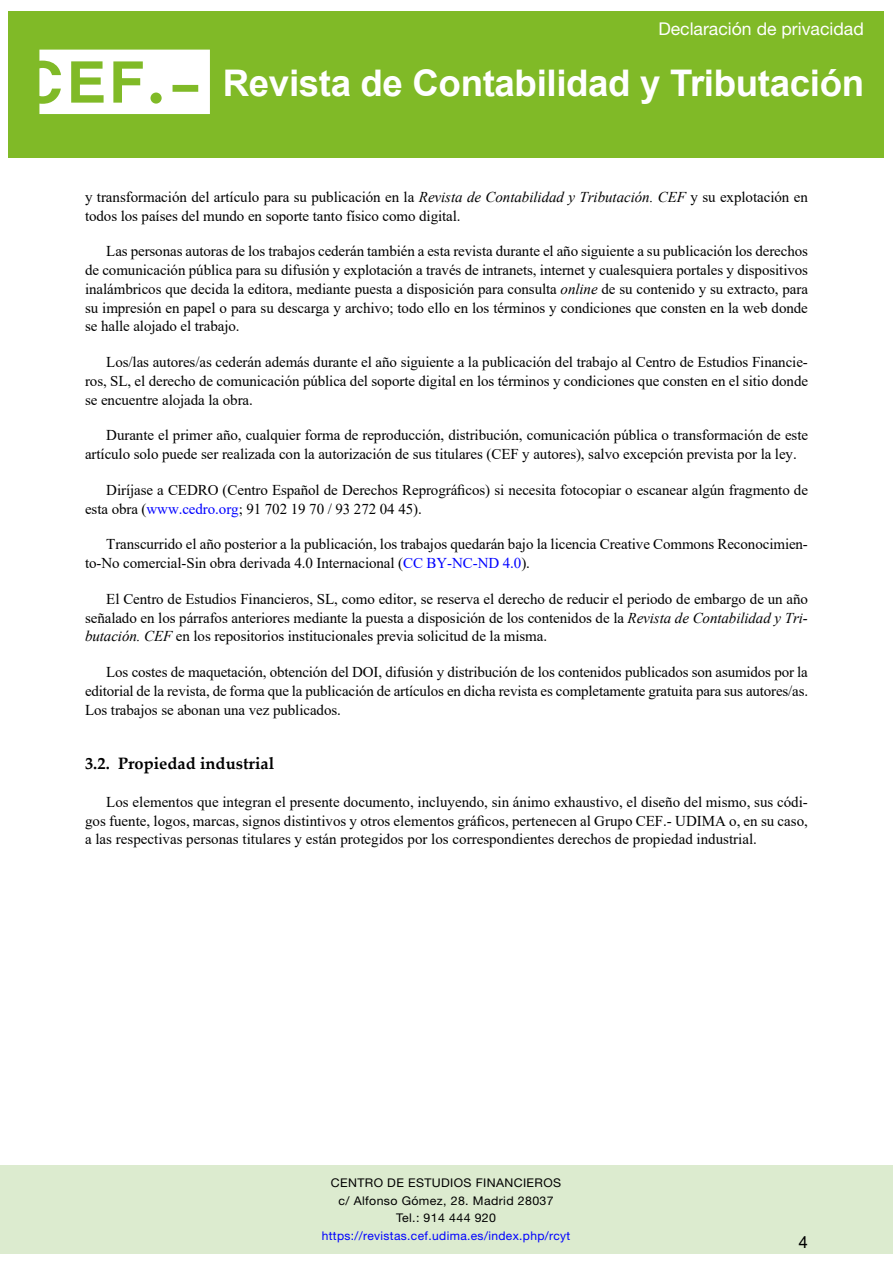
<style>
.page{position:relative;width:893px;height:1263px;background:#fff}
.page>*{position:absolute;margin:0;border:0;box-sizing:border-box;transform-origin:0 0}
.t1{font:700 36.75px "Arial";letter-spacing:-.01em;color:#fff}
.t2{font:17.7px "Helvetica Neue LT Std";color:#fff}
.epígrafe_1_1_1{font:700 16.5px "Palatino Linotype";color:#000}
.t3{font:16.5px "Arial";color:#000}
.texto_normal{font:15px/18.8px "Times New Roman";letter-spacing:-.005em;color:#000;text-align:justify}
.t4{font:12px/17.7px "Helvetica Neue LT Std";letter-spacing:.03em;color:#000;text-align:center}
.t5{font:12px "Helvetica Neue LT Std";letter-spacing:.03em;color:#00f}
.s1{font-style:italic}
.s2{color:#00f}
</style>
<div class="page">
<div style="left:0;top:1165px;width:893px;height:88px;background:#dcebcf"></div>
<div style="left:9px;top:11px;width:875px;height:146px;background:#80ba27"></div>
<svg style="left:39px;top:50px;width:171px;height:64px"></svg>
<p class="t2" style="left:658px;top:18px;width:207px">Declaración de privacidad</p>
<h1 class="t1" style="left:223px;top:57px;width:643px">Revista de Contabilidad y Tributación</h1>
<p class="texto_normal" style="left:85px;top:187px;width:724px">y transformación del artículo para su publicación en la <span class="s1">Revista de Contabilidad y Tributación. CEF</span> y su explotación en todos los países del mundo en soporte tanto físico como digital.</p>
<p class="texto_normal" style="left:85px;top:241px;width:725px;text-indent:21px">Las personas autoras de los trabajos cederán también a esta revista durante el año siguiente a su publicación los derechos de comunicación pública para su difusión y explotación a través de intranets, internet y cualesquiera portales y dispositivos inalámbricos que decida la editora, mediante puesta a disposición para consulta <span class="s1">online</span> de su contenido y su extracto, para su impresión en papel o para su descarga y archivo; todo ello en los términos y condiciones que consten en la web donde se halle alojado el trabajo.</p>
<p class="texto_normal" style="left:85px;top:352px;width:725px;text-indent:21px">Los/las autores/as cederán además durante el año siguiente a la publicación del trabajo al Centro de Estudios Financie&shy;ros, SL, el derecho de comunicación pública del soporte digital en los términos y condiciones que consten en el sitio donde se encuentre alojada la obra.</p>
<p class="texto_normal" style="left:85px;top:425px;width:724px;text-indent:21px">Durante el primer año, cualquier forma de reproducción, distribución, comunicación pública o transformación de este artículo solo puede ser realizada con la autorización de sus titulares (CEF y autores), salvo excepción prevista por la ley.</p>
<p class="texto_normal" style="left:85px;top:480px;width:724px;text-indent:21px">Diríjase a CEDRO (Centro Español de Derechos Reprográficos) si necesita fotocopiar o escanear algún fragmento de esta obra (<span class="s2">www.cedro.org</span>; 91 702 19 70 / 93 272 04 45).</p>
<p class="texto_normal" style="left:85px;top:534px;width:724px;text-indent:21px">Transcurrido el año posterior a la publicación, los trabajos quedarán bajo la licencia Creative Commons Reconocimien&shy;to-No comercial-Sin obra derivada 4.0 Internacional (<span class="s2">CC BY-NC-ND 4.0</span>).</p>
<p class="texto_normal" style="left:85px;top:589px;width:724px;text-indent:21px">El Centro de Estudios Financieros, SL, como editor, se reserva el derecho de reducir el periodo de embargo de un año señalado en los párrafos anteriores mediante la puesta a disposición de los contenidos de la <span class="s1">Revista de Contabilidad y Tri&shy;butación. CEF</span> en los repositorios institucionales previa solicitud de la misma.</p>
<p class="texto_normal" style="left:85px;top:662px;width:725px;text-indent:21px">Los costes de maquetación, obtención del DOI, difusión y distribución de los contenidos publicados son asumidos por la editorial de la revista, de forma que la publicación de artículos en dicha revista es completamente gratuita para sus autores/as.<br>Los trabajos se abonan una vez publicados.</p>
<p class="epígrafe_1_1_1" style="left:85px;top:751px;width:191px">3.2. Propiedad industrial</p>
<p class="texto_normal" style="left:85px;top:792px;width:724px;text-indent:21px">Los elementos que integran el presente documento, incluyendo, sin ánimo exhaustivo, el diseño del mismo, sus códi&shy;gos fuente, logos, marcas, signos distintivos y otros elementos gráficos, pertenecen al Grupo CEF.- UDIMA o, en su caso, a las respectivas personas titulares y están protegidos por los correspondientes derechos de propiedad industrial.</p>
<p class="t4" style="left:331px;top:1173px;width:232px">CENTRO DE ESTUDIOS FINANCIEROS c/ Alfonso Gómez, 28. Madrid 28037<br>Tel.: 914 444 920</p>
<p class="t5" style="left:322px;top:1229px;width:250px">https://revistas.cef.udima.es/index.php/rcyt</p>
<p class="t3" style="left:799px;top:1230px;width:11px">4</p>
</div>
